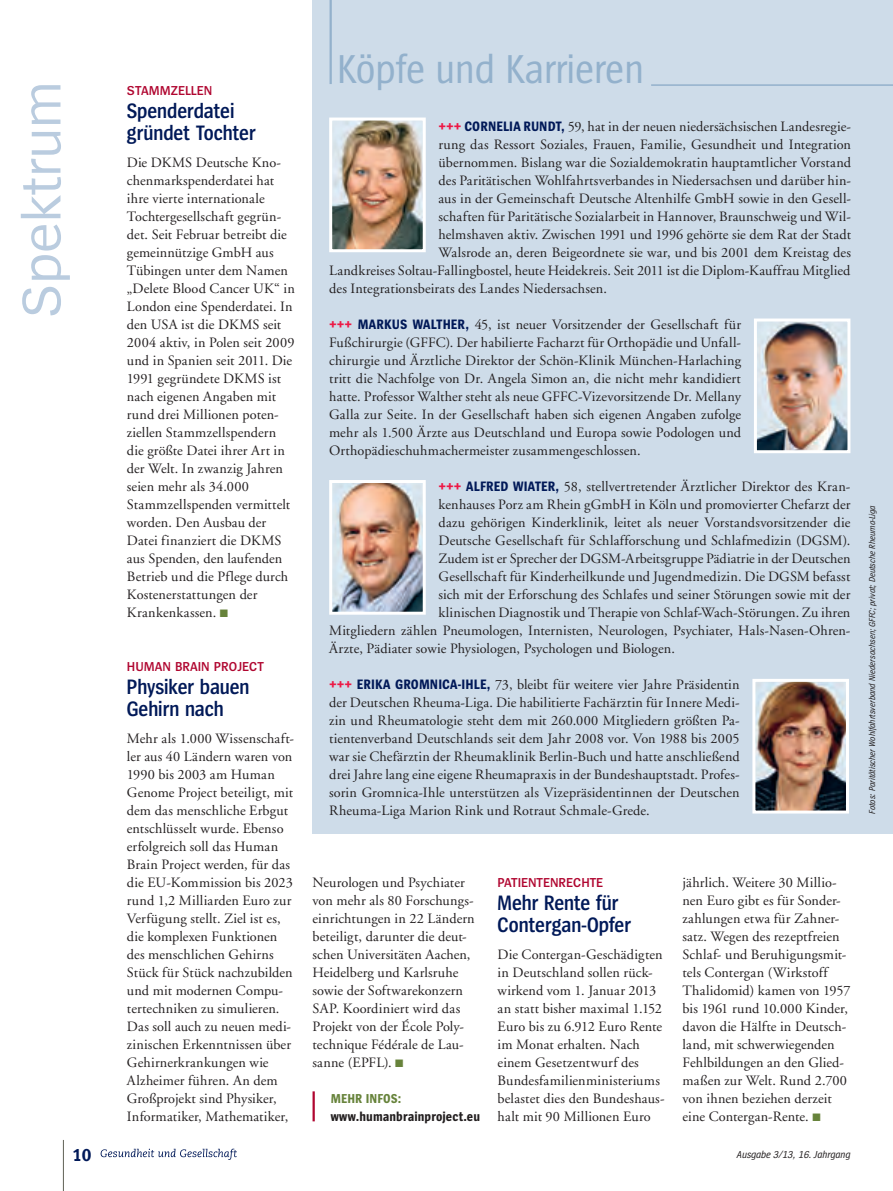
<style>
.page{position:relative;width:893px;height:1191px;background:#fff}
.page>*{position:absolute;margin:0;border:0;box-sizing:border-box;transform-origin:0 0}
.t1{font:57px "Spiegel";color:#baccdf}
.t2{font:42px "Spiegel Cd";color:#93b1cc}
.Spektrum_Head_GG-bla{font:600 21.75px/22.5px "Spiegel Cd";letter-spacing:-.005em;color:#011958}
.Spektrum_Fließ_Flatt{font:14.25px/18px "GG Garamond";letter-spacing:.01em;color:#231f20}
.Spektrum_Dachzeile{font:600 13.5px "Spiegel";color:#b00630}
.Mehr_Infos{font:700 13.5px "Spiegel Cd";letter-spacing:.01em;color:#231f20}
.Mehr_Infos-2{font:700 13.5px "Spiegel Cd";letter-spacing:.01em;color:#67833b}
.t3{font:italic 10.5px "Spiegel Cd";color:#231f20}
.allg-Fotocredits{font:italic 9px "Spiegel Cd";color:#231f20}
.s1{color:#67833b}
.s2{font-family:"Spiegel Cd";font-weight:700;color:#ed1845}
.s3{font-family:"Spiegel Cd";font-weight:700;color:#011958}
</style>
<div class="page">
<hr style="left:63px;top:1140px;width:1px;height:51px;background:#606155">
<svg style="left:101px;top:1148px;width:136px;height:11px"></svg>
<div style="left:313px;top:0;width:580px;height:833px;background:#cedce9"></div>
<hr style="left:651px;top:84px;width:242px;height:2px;background:#93b1cc">
<hr style="left:330px;top:0;width:2px;height:84px;background:#93b1cc">
<img style="left:333px;top:121px;width:89px;height:127px">
<div style="left:329px;top:117px;width:97px;height:135px;border:3px solid #fff"></div>
<img style="left:756px;top:683px;width:89px;height:126px">
<div style="left:752px;top:679px;width:97px;height:134px;border:3px solid #fff"></div>
<img style="left:758px;top:322px;width:88px;height:127px">
<div style="left:754px;top:318px;width:96px;height:135px;border:3px solid #fff"></div>
<img style="left:333px;top:484px;width:89px;height:126px">
<div style="left:329px;top:480px;width:97px;height:134px;border:3px solid #fff"></div>
<hr style="left:313px;top:1091px;width:2px;height:30px;background:#b00630">
<h1 class="t1" style="left:13px;top:318px;width:239px;rotate:-90deg">Spektrum</h1>
<p class="Spektrum_Dachzeile" style="left:127px;top:84px;width:87px">STAMMZELLEN</p>
<p class="Spektrum_Head_GG-bla" style="left:127px;top:100px;width:131px">Spenderdatei gründet Tochter</p>
<p class="Spektrum_Fließ_Flatt" style="left:127px;top:153px;width:169px">Die DKMS Deutsche Kno&shy;chenmarkspenderdatei hat ihre vierte internationale<br>Tochtergesellschaft gegrün&shy;det. Seit Februar betreibt die gemeinnützige GmbH aus<br>Tübingen unter dem Namen „Delete Blood Cancer UK“ in<br>London eine Spenderdatei. In den USA ist die DKMS seit<br>2004 aktiv, in Polen seit 2009 und in Spanien seit 2011. Die<br>1991 gegründete DKMS ist nach eigenen Angaben mit rund drei Millionen poten&shy;ziellen Stammzellspendern die größte Datei ihrer Art in der Welt. In zwanzig Jahren seien mehr als 34.000<br>Stammzellspenden vermittelt worden. Den Ausbau der<br>Datei finanziert die DKMS aus Spenden, den laufenden<br>Betrieb und die Pflege durch<br>Kostenerstattungen der<br>Krankenkassen. <span class="s1">√</span></p>
<p class="Spektrum_Dachzeile" style="left:127px;top:660px;width:138px">HUMAN BRAIN PROJECT</p>
<p class="Spektrum_Head_GG-bla" style="left:127px;top:676px;width:124px">Physiker bauen<br>Gehirn nach</p>
<p class="Spektrum_Fließ_Flatt" style="left:127px;top:729px;width:168px">Mehr als 1.000 Wissenschaft&shy;ler aus 40 Ländern waren von<br>1990 bis 2003 am Human<br>Genome Project beteiligt, mit dem das menschliche Erbgut entschlüsselt wurde. Ebenso erfolgreich soll das Human<br>Brain Project werden, für das die EU-Kommission bis 2023 rund 1,2 Milliarden Euro zur<br>Verfügung stellt. Ziel ist es, die komplexen Funktionen des menschlichen Gehirns<br>Stück für Stück nachzubilden und mit modernen Compu&shy;tertechniken zu simulieren.<br>Das soll auch zu neuen medi&shy;zinischen Erkenntnissen über<br>Gehirnerkrankungen wie<br>Alzheimer führen. An dem<br>Großprojekt sind Physiker,<br>Informatiker, Mathematiker,</p>
<p class="t2" style="left:337px;top:48px;width:308px">Köpfe und Karrieren</p>
<p class="Spektrum_Fließ_Flatt" style="left:438px;top:117px;width:414px"><span class="s2">+++</span> <span class="s3">CORNELIA RUNDT,</span> 59, hat in der neuen niedersächsischen Landesregie-</p>
<p class="Spektrum_Fließ_Flatt" style="left:438px;top:135px;width:414px">rung das Ressort Soziales, Frauen, Familie, Gesundheit und Integration</p>
<p class="Spektrum_Fließ_Flatt" style="left:438px;top:153px;width:414px">übernommen. Bislang war die Sozialdemokratin hauptamtlicher Vorstand</p>
<p class="Spektrum_Fließ_Flatt" style="left:438px;top:171px;width:414px">des Paritätischen Wohlfahrtsverbandes in Niedersachsen und darüber hin-</p>
<p class="Spektrum_Fließ_Flatt" style="left:438px;top:189px;width:414px">aus in der Gemeinschaft Deutsche Altenhilfe GmbH sowie in den Gesell-</p>
<p class="Spektrum_Fließ_Flatt" style="left:438px;top:207px;width:414px">schaften für Paritätische Sozialarbeit in Hannover, Braunschweig und Wil-</p>
<p class="Spektrum_Fließ_Flatt" style="left:438px;top:225px;width:414px">helmshaven aktiv. Zwischen 1991 und 1996 gehörte sie dem Rat der Stadt</p>
<p class="Spektrum_Fließ_Flatt" style="left:438px;top:243px;width:414px">Walsrode an, deren Beigeordnete sie war, und bis 2001 dem Kreistag des</p>
<p class="Spektrum_Fließ_Flatt" style="left:329px;top:261px;width:523px">Landkreises Soltau-Fallingbostel, heute Heidekreis. Seit 2011 ist die Diplom-Kauffrau Mitglied</p>
<p class="Spektrum_Fließ_Flatt" style="left:329px;top:279px;width:279px">des Integrationsbeirats des Landes Niedersachsen.</p>
<p class="Spektrum_Fließ_Flatt" style="left:329px;top:315px;width:414px;text-align:justify"><span class="s2">+++</span> <span class="s3">MARKUS WALTHER,</span> 45, ist neuer Vorsitzender der Gesellschaft für Fußchirurgie (GFFC). Der habilierte Facharzt für Orthopädie und Unfall&shy;chirurgie und Ärztliche Direktor der Schön-Klinik München-Harlaching tritt die Nachfolge von Dr. Angela Simon an, die nicht mehr kandidiert hatte. Professor Walther steht als neue GFFC-Vizevorsitzende Dr. Mellany Galla zur Seite. In der Gesellschaft haben sich eigenen Angaben zufolge mehr als 1.500 Ärzte aus Deutschland und Europa sowie Podologen und Orthopädieschuhmachermeister zusammengeschlossen.</p>
<p class="Spektrum_Fließ_Flatt" style="left:438px;top:477px;width:413px"><span class="s2">+++</span> <span class="s3">ALFRED WIATER,</span> 58, stellvertretender Ärztlicher Direktor des Kran-</p>
<p class="Spektrum_Fließ_Flatt" style="left:438px;top:495px;width:413px">kenhauses Porz am Rhein gGmbH in Köln und promovierter Chefarzt der</p>
<p class="Spektrum_Fließ_Flatt" style="left:438px;top:513px;width:413px">dazu gehörigen Kinderklinik, leitet als neuer Vorstandsvorsitzender die</p>
<p class="Spektrum_Fließ_Flatt" style="left:438px;top:531px;width:413px">Deutsche Gesellschaft für Schlafforschung und Schlafmedizin (DGSM).</p>
<p class="Spektrum_Fließ_Flatt" style="left:438px;top:549px;width:413px">Zudem ist er Sprecher der DGSM-Arbeitsgruppe Pädiatrie in der Deutschen</p>
<p class="Spektrum_Fließ_Flatt" style="left:438px;top:567px;width:413px">Gesellschaft für Kinderheilkunde und Jugendmedizin. Die DGSM befasst</p>
<p class="Spektrum_Fließ_Flatt" style="left:438px;top:585px;width:413px">sich mit der Erforschung des Schlafes und seiner Störungen sowie mit der</p>
<p class="Spektrum_Fließ_Flatt" style="left:438px;top:603px;width:413px">klinischen Diagnostik und Therapie von Schlaf-Wach-Störungen. Zu ihren</p>
<p class="Spektrum_Fließ_Flatt" style="left:329px;top:621px;width:522px">Mitgliedern zählen Pneumologen, Internisten, Neurologen, Psychiater, Hals-Nasen-Ohren-</p>
<p class="Spektrum_Fließ_Flatt" style="left:329px;top:639px;width:347px">Ärzte, Pädiater sowie Physiologen, Psychologen und Biologen.</p>
<p class="Spektrum_Fließ_Flatt" style="left:329px;top:675px;width:412px;text-align:justify"><span class="s2">+++</span> <span class="s3">ERIKA GROMNICA-IHLE,</span> 73, bleibt für weitere vier Jahre Präsidentin der Deutschen Rheuma-Liga. Die habilitierte Fachärztin für Innere Medi&shy;zin und Rheumatologie steht dem mit 260.000 Mitgliedern größten Pa&shy;tientenverband Deutschlands seit dem Jahr 2008 vor. Von 1988 bis 2005 war sie Chefärztin der Rheumaklinik Berlin-Buch und hatte anschließend drei Jahre lang eine eigene Rheumapraxis in der Bundeshauptstadt. Profes&shy;sorin Gromnica-Ihle unterstützen als Vizepräsidentinnen der Deutschen Rheuma-Liga Marion Rink und Rotraut Schmale-Grede.</p>
<p class="allg-Fotocredits" style="left:868px;top:813px;width:310px;rotate:-90deg">Fotos: Paritätischer Wohlfahrtsverband Niedersachsen; GFFC; privat; Deutsche Rheuma-Liga</p>
<p class="Spektrum_Fließ_Flatt" style="left:313px;top:873px;width:164px">Neurologen und Psychiater von mehr als 80 Forschungs&shy;einrichtungen in 22 Ländern beteiligt, darunter die deut&shy;schen Universitäten Aachen,<br>Heidelberg und Karlsruhe sowie der Softwarekonzern<br>SAP. Koordiniert wird das<br>Projekt von der École Poly&shy;technique Fédérale de Lau&shy;sanne (EPFL). <span class="s1">√</span></p>
<p class="Mehr_Infos-2" style="left:331px;top:1092px;width:72px">MEHR INFOS:</p>
<p class="Mehr_Infos" style="left:331px;top:1110px;width:151px">www.humanbrainproject.eu</p>
<p class="Spektrum_Dachzeile" style="left:498px;top:876px;width:107px">PATIENTENRECHTE</p>
<p class="Spektrum_Head_GG-bla" style="left:498px;top:892px;width:135px">Mehr Rente für<br>Contergan-Opfer</p>
<p class="Spektrum_Fließ_Flatt" style="left:498px;top:945px;width:168px">Die Contergan-Geschädigten in Deutschland sollen rück&shy;wirkend vom 1. Januar 2013 an statt bisher maximal 1.152<br>Euro bis zu 6.912 Euro Rente im Monat erhalten. Nach einem Gesetzentwurf des<br>Bundesfamilienministeriums belastet dies den Bundeshaus&shy;halt mit 90 Millionen Euro</p>
<p class="Spektrum_Fließ_Flatt" style="left:682px;top:873px;width:170px">jährlich. Weitere 30 Millio&shy;nen Euro gibt es für Sonder&shy;zahlungen etwa für Zahner&shy;satz. Wegen des rezeptfreien<br>Schlaf- und Beruhigungsmit&shy;tels Contergan (Wirkstoff<br>Thalidomid) kamen von 1957 bis 1961 rund 10.000 Kinder, davon die Hälfte in Deutsch&shy;land, mit schwerwiegenden<br>Fehlbildungen an den Glied&shy;maßen zur Welt. Rund 2.700 von ihnen beziehen derzeit eine Contergan-Rente. <span class="s1">√</span></p>
<p class="t3" style="left:737px;top:1149px;width:115px">Ausgabe 3/13, 16. Jahrgang</p>
</div>
